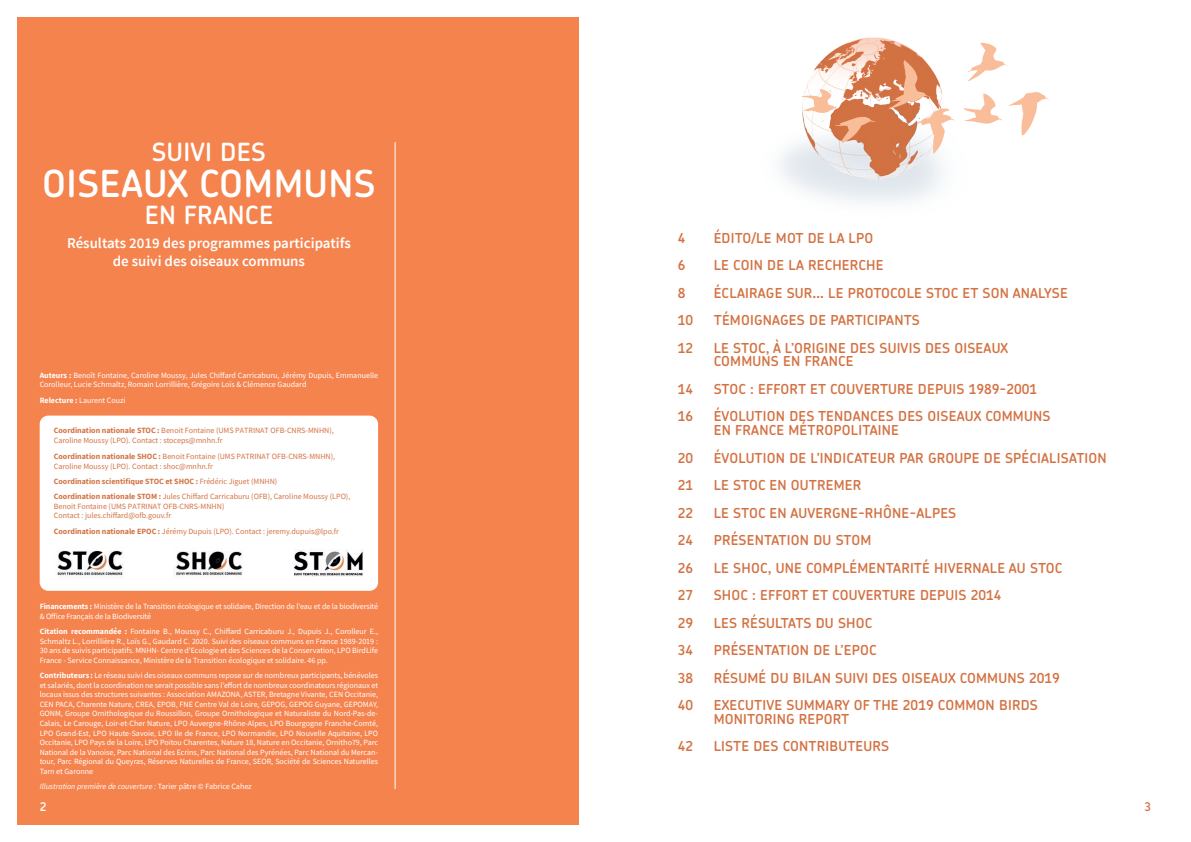
<style>
.page{position:relative;width:1191px;height:842px;background:#fff}
.page>*{position:absolute;margin:0;border:0;box-sizing:border-box;transform-origin:0 0}
.t1{font:600 37.3px "Chevin Pro";letter-spacing:.015em;color:#fff}
.t2{font:600 25.1px "Chevin Pro";letter-spacing:.015em;color:#fff}
.t3{font:600 14.9px/17.9px "Source Sans Pro";color:#fff;text-align:center}
.t4{font:600 13.8px/13.8px "Chevin Pro";letter-spacing:.015em;color:#d37243}
.t5{font:600 12px "Chevin Pro";color:#fff}
.t6{font:600 12px "Chevin Pro";color:#d37243}
.t7{font:8px/9.6px "Source Sans Pro";color:#fff}
.t8{font:8px/10.1px "Source Sans Pro";color:#d37243}
.t9{font:italic 8px "Source Sans Pro";color:#fff}
.s1{font-weight:700}
.s2{font-style:normal}
</style>
<div class="page">
<div style="left:17px;top:17px;width:561px;height:808px;background:#f5834e"></div>
<div style="left:40px;top:416px;width:338px;height:175px;background:#fff;border-radius:9px"></div>
<hr style="left:394px;top:142px;width:1px;height:647px;background:#fff">
<img style="left:173px;top:551px;width:70px;height:27px">
<img style="left:57px;top:550px;width:67px;height:28px">
<img style="left:294px;top:549px;width:69px;height:27px">
<img style="left:780px;top:37px;width:163px;height:165px">
<svg style="left:800px;top:42px;width:250px;height:112px"></svg>
<h2 class="t2" style="left:152px;top:135px;width:115px">SUIVI DES</h2>
<h1 class="t1" style="left:42px;top:158px;width:335px">OISEAUX COMMUNS</h1>
<h2 class="t2" style="left:145px;top:198px;width:130px">EN FRANCE</h2>
<h3 class="t3" style="left:67px;top:234px;width:285px">Résultats 2019 des programmes participatifs de suivi des oiseaux communs</h3>
<h3 class="t4" style="left:677px;top:230px;width:9px">4</h3>
<h3 class="t4" style="left:713px;top:230px;width:161px">ÉDITO/LE MOT DE LA LPO</h3>
<h3 class="t4" style="left:677px;top:258px;width:9px">6</h3>
<h3 class="t4" style="left:713px;top:258px;width:171px">LE COIN DE LA RECHERCHE</h3>
<h3 class="t4" style="left:677px;top:285px;width:9px">8</h3>
<h3 class="t4" style="left:713px;top:285px;width:355px">ÉCLAIRAGE SUR… LE PROTOCOLE STOC ET SON ANALYSE</h3>
<h3 class="t4" style="left:677px;top:313px;width:17px">10</h3>
<h3 class="t4" style="left:713px;top:313px;width:207px">TÉMOIGNAGES DE PARTICIPANTS</h3>
<h3 class="t4" style="left:677px;top:340px;width:17px">12</h3>
<h3 class="t4" style="left:713px;top:340px;width:296px">LE STOC, À L’ORIGINE DES SUIVIS DES OISEAUX<br>COMMUNS EN FRANCE</h3>
<h3 class="t4" style="left:677px;top:382px;width:17px">14</h3>
<h3 class="t4" style="left:713px;top:382px;width:325px">STOC : EFFORT ET COUVERTURE DEPUIS 1989-2001</h3>
<h3 class="t4" style="left:677px;top:409px;width:17px">16</h3>
<h3 class="t4" style="left:713px;top:409px;width:338px">ÉVOLUTION DES TENDANCES DES OISEAUX COMMUNS<br>EN FRANCE MÉTROPOLITAINE</h3>
<h3 class="t4" style="left:677px;top:450px;width:17px">20</h3>
<h3 class="t4" style="left:713px;top:450px;width:394px">ÉVOLUTION DE L’INDICATEUR PAR GROUPE DE SPÉCIALISATION</h3>
<h3 class="t4" style="left:677px;top:478px;width:17px">21</h3>
<h3 class="t4" style="left:713px;top:478px;width:149px">LE STOC EN OUTREMER</h3>
<h3 class="t4" style="left:677px;top:505px;width:17px">22</h3>
<h3 class="t4" style="left:713px;top:505px;width:244px">LE STOC EN AUVERGNE-RHÔNE-ALPES</h3>
<h3 class="t4" style="left:677px;top:533px;width:17px">24</h3>
<h3 class="t4" style="left:713px;top:533px;width:159px">PRÉSENTATION DU STOM</h3>
<h3 class="t4" style="left:677px;top:560px;width:17px">26</h3>
<h3 class="t4" style="left:713px;top:560px;width:350px">LE SHOC, UNE COMPLÉMENTARITÉ HIVERNALE AU STOC</h3>
<h3 class="t4" style="left:677px;top:588px;width:17px">27</h3>
<h3 class="t4" style="left:713px;top:588px;width:289px">SHOC : EFFORT ET COUVERTURE DEPUIS 2014</h3>
<h3 class="t4" style="left:677px;top:615px;width:17px">29</h3>
<h3 class="t4" style="left:713px;top:615px;width:160px">LES RÉSULTATS DU SHOC</h3>
<h3 class="t4" style="left:677px;top:643px;width:17px">34</h3>
<h3 class="t4" style="left:713px;top:643px;width:165px">PRÉSENTATION DE L’EPOC</h3>
<h3 class="t4" style="left:677px;top:670px;width:17px">38</h3>
<h3 class="t4" style="left:713px;top:670px;width:348px">RÉSUMÉ DU BILAN SUIVI DES OISEAUX COMMUNS 2019</h3>
<h3 class="t4" style="left:677px;top:698px;width:17px">40</h3>
<h3 class="t4" style="left:713px;top:698px;width:326px">EXECUTIVE SUMMARY OF THE 2019 COMMON BIRDS<br>MONITORING REPORT</h3>
<h3 class="t4" style="left:677px;top:739px;width:17px">42</h3>
<h3 class="t4" style="left:713px;top:739px;width:177px">LISTE DES CONTRIBUTEURS</h3>
<p class="t7" style="left:40px;top:370px;width:340px"><span class="s1">Auteurs :</span> Benoît Fontaine, Caroline Moussy, Jules Chiffard Carricaburu, Jérémy Dupuis, Emmanuelle<br>Corolleur, Lucie Schmaltz, Romain Lorrillière, Grégoire Loïs &amp; Clémence Gaudard</p>
<p class="t7" style="left:40px;top:395px;width:87px"><span class="s1">Relecture :</span> Laurent Couzi</p>
<p class="t8" style="left:54px;top:425px;width:281px"><span class="s1">Coordination nationale STOC :</span> Benoit Fontaine (UMS PATRINAT OFB-CNRS-MNHN),<br>Caroline Moussy (LPO). Contact : stoceps@mnhn.fr</p>
<p class="t8" style="left:54px;top:451px;width:283px"><span class="s1">Coordination nationale SHOC :</span> Benoit Fontaine (UMS PATRINAT OFB-CNRS-MNHN),<br>Caroline Moussy (LPO). Contact : shoc@mnhn.fr</p>
<p class="t8" style="left:54px;top:473px;width:298px;line-height:15.3px"><span class="s1">Coordination scientifique STOC et SHOC :</span> Frédéric Jiguet (MNHN)<br><span class="s1">Coordination nationale STOM :</span> Jules Chiffard Carricaburu (OFB), Caroline Moussy (LPO),</p>
<p class="t8" style="left:54px;top:501px;width:172px;line-height:9.6px">Benoit Fontaine (UMS PATRINAT OFB-CNRS-MNHN)<br>Contact : jules.chiffard@ofb.gouv.fr</p>
<p class="t8" style="left:54px;top:526px;width:287px"><span class="s1">Coordination nationale EPOC :</span> Jérémy Dupuis (LPO). Contact : jeremy.dupuis@lpo.fr</p>
<p class="t7" style="left:40px;top:601px;width:340px"><span class="s1">Financements :</span> Ministère de la Transition écologique et solidaire, Direction de l'eau et de la biodiversité &amp; Office Français de la Biodiversité</p>
<p class="t7" style="left:40px;top:626px;width:340px;text-align:justify"><span class="s1">Citation recommandée :</span> Fontaine B., Moussy C., Chiffard Carricaburu J., Dupuis J., Corolleur E., Schmaltz L., Lorrillière R., Loïs G., Gaudard C. 2020. Suivi des oiseaux communs en France 1989-2019 :<br>30 ans de suivis participatifs. MNHN- Centre d'Ecologie et des Sciences de la Conservation, LPO BirdLife France - Service Connaissance, Ministère de la Transition écologique et solidaire. 46 pp.</p>
<p class="t7" style="left:40px;top:670px;width:340px;text-align:justify"><span class="s1">Contributeurs :</span> Le réseau suivi des oiseaux communs repose sur de nombreux participants, bénévoles et salariés, dont la coordination ne serait possible sans l’effort de nombreux coordinateurs régionaux et locaux issus des structures suivantes : Association AMAZONA, ASTER, Bretagne Vivante, CEN Occitanie, CEN PACA, Charente Nature, CREA, EPOB, FNE Centre Val de Loire, GEPOG, GEPOG Guyane, GEPOMAY, GONM, Groupe Ornithologique du Roussillon, Groupe Ornithologique et Naturaliste du Nord-Pas-de-Calais, Le Carouge, Loir-et-Cher Nature, LPO Auvergne-Rhône-Alpes, LPO Bourgogne Franche-Comté, LPO Grand-Est, LPO Haute-Savoie, LPO Ile de France, LPO Normandie, LPO Nouvelle Aquitaine, LPO Occitanie, LPO Pays de la Loire, LPO Poitou Charentes, Nature 18, Nature en Occitanie, Ornitho79, Parc National de la Vanoise, Parc National des Ecrins, Parc National des Pyrénées, Parc National du Mercan&shy;tour, Parc Régional du Queyras, Réserves Naturelles de France, SEOR, Société de Sciences Naturelles Tarn et Garonne</p>
<p class="t9" style="left:40px;top:781px;width:213px">Illustration première de couverture : <span class="s2">Tarier pâtre © Fabrice Cahez</span></p>
<h3 class="t5" style="left:40px;top:799px;width:8px">2</h3>
<h3 class="t6" style="left:1144px;top:799px;width:8px">3</h3>
</div>
